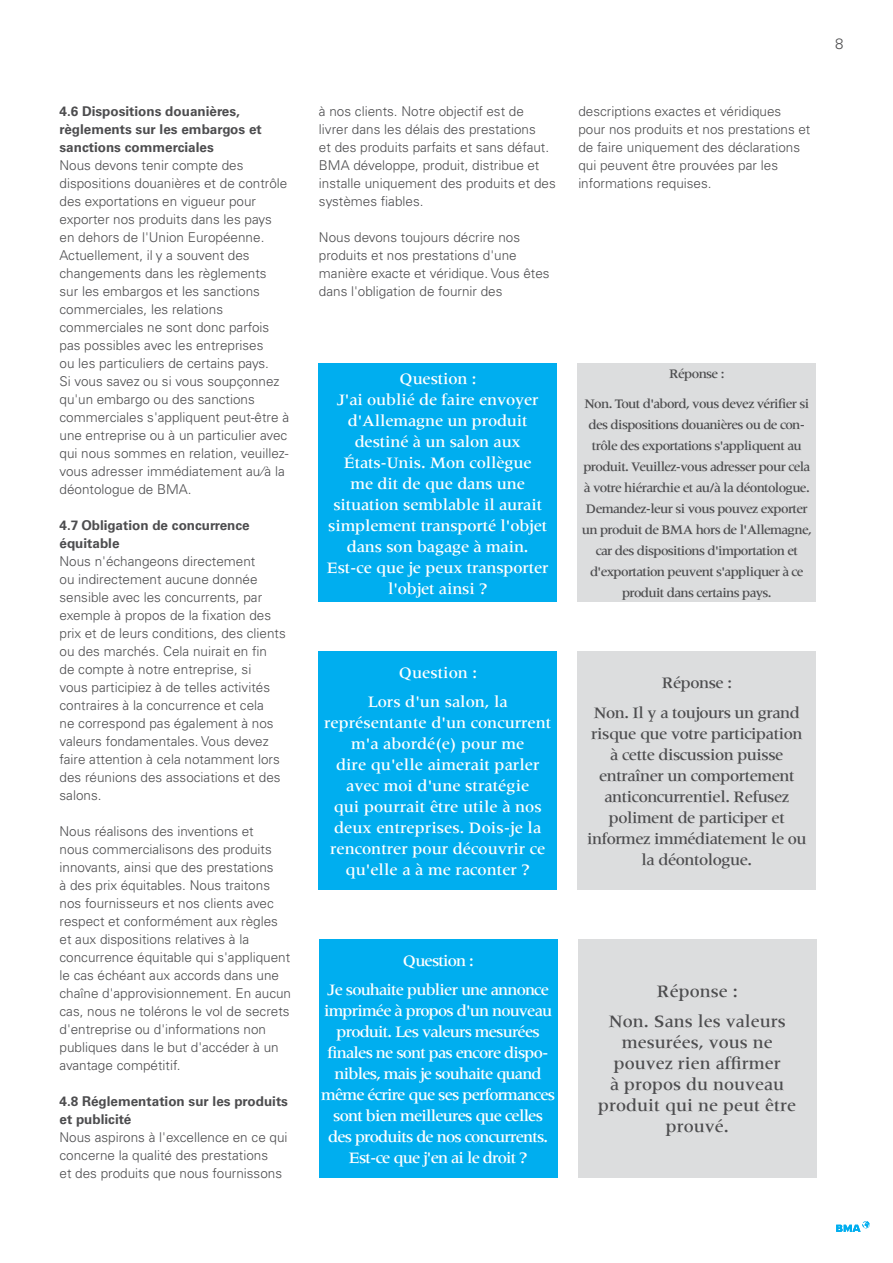
<style>
.page{position:relative;width:893px;height:1263px;background:#fff}
.page>*{position:absolute;margin:0;border:0;box-sizing:border-box;transform-origin:0 0}
.t1{font:500 18px/21px "Meridien Com";color:#4d4d4f;text-align:center}
.t2{font:500 16.5px/21px "Meridien LT Std";letter-spacing:-.01em;color:#fff;text-align:center}
.t3{font:500 16.5px/21px "Meridien LT Std";letter-spacing:-.05em;color:#fff;text-align:center}
.t4{font:500 16.5px/21px "Meridien Com";letter-spacing:-.03em;color:#4d4d4f;text-align:center}
.t5{font:300 15px "Univers LTCYR 45";color:#4d4d4f}
.t6{font:300 13.5px/18px "Univers LTCYR 45";color:#4d4d4f}
.t7{font:500 13.5px/21px "Meridien LT Std";letter-spacing:-.05em;color:#4d4d4f;text-align:center}
.t8{font:700 13.5px/18px "Univers LTCYR 65";color:#4d4d4f}
</style>
<div class="page">
<svg style="left:836px;top:1221px;width:34px;height:11px"></svg>
<div style="left:319px;top:364px;width:238px;height:238px;background:#00aeef"></div>
<div style="left:578px;top:364px;width:238px;height:238px;background:#dcddde"></div>
<div style="left:319px;top:651px;width:238px;height:239px;background:#00aeef"></div>
<div style="left:578px;top:651px;width:238px;height:239px;background:#dcddde"></div>
<div style="left:319px;top:940px;width:238px;height:238px;background:#00aeef"></div>
<div style="left:578px;top:939px;width:238px;height:238px;background:#dcddde"></div>
<p class="t8" style="left:60px;top:101px;width:204px">4.6 Dispositions douanières, règlements sur les embargos et sanctions commerciales</p>
<p class="t6" style="left:60px;top:156px;width:231px">Nous devons tenir compte des dispositions douanières et de contrôle des exportations en vigueur pour exporter nos produits dans les pays en dehors de l'Union Européenne.<br>Actuellement, il y a souvent des changements dans les règlements<br>sur les embargos et les sanctions commerciales, les relations commerciales ne sont donc parfois pas possibles avec les entreprises<br>ou les particuliers de certains pays.<br>Si vous savez ou si vous soupçonnez qu'un embargo ou des sanctions commerciales s'appliquent peut-être à une entreprise ou à un particulier avec qui nous sommes en relation, veuillez&shy;vous adresser immédiatement au/à la déontologue de BMA.</p>
<p class="t8" style="left:60px;top:515px;width:192px">4.7 Obligation de concurrence équitable</p>
<p class="t6" style="left:60px;top:552px;width:228px">Nous n'échangeons directement<br>ou indirectement aucune donnée sensible avec les concurrents, par exemple à propos de la fixation des prix et de leurs conditions, des clients ou des marchés. Cela nuirait en fin<br>de compte à notre entreprise, si<br>vous participiez à de telles activités contraires à la concurrence et cela<br>ne correspond pas également à nos valeurs fondamentales. Vous devez faire attention à cela notamment lors des réunions des associations et des salons.</p>
<p class="t6" style="left:60px;top:822px;width:233px">Nous réalisons des inventions et<br>nous commercialisons des produits innovants, ainsi que des prestations<br>à des prix équitables. Nous traitons nos fournisseurs et nos clients avec respect et conformément aux règles et aux dispositions relatives à la concurrence équitable qui s'appliquent le cas échéant aux accords dans une chaîne d'approvisionnement. En aucun cas, nous ne tolérons le vol de secrets d'entreprise ou d'informations non publiques dans le but d'accéder à un avantage compétitif.</p>
<p class="t8" style="left:60px;top:1091px;width:230px">4.8 Réglementation sur les produits et publicité</p>
<p class="t6" style="left:60px;top:1127px;width:230px">Nous aspirons à l'excellence en ce qui concerne la qualité des prestations<br>et des produits que nous fournissons</p>
<p class="t6" style="left:319px;top:101px;width:238px">à nos clients. Notre objectif est de livrer dans les délais des prestations<br>et des produits parfaits et sans défaut.<br>BMA développe, produit, distribue et installe uniquement des produits et des systèmes fiables.</p>
<p class="t6" style="left:319px;top:227px;width:232px">Nous devons toujours décrire nos produits et nos prestations d'une manière exacte et véridique. Vous êtes dans l'obligation de fournir des</p>
<p class="t6" style="left:578px;top:101px;width:234px">descriptions exactes et véridiques pour nos produits et nos prestations et de faire uniquement des déclarations qui peuvent être prouvées par les informations requises.</p>
<p class="t5" style="left:835px;top:34px;width:10px">8</p>
<p class="t2" style="left:327px;top:368px;width:223px">Question :<br>J'ai oublié de faire envoyer d'Allemagne un produit destiné à un salon aux<br>États-Unis. Mon collègue<br>me dit de que dans une situation semblable il aurait simplement transporté l'objet dans son bagage à main.<br>Est-ce que je peux transporter l'objet ainsi ?</p>
<p class="t7" style="left:584px;top:359px;width:226px;line-height:29.5px">Réponse :<br>Non. Tout d'abord, vous devez vérifier si</p>
<p class="t7" style="left:582px;top:414px;width:232px">des dispositions douanières ou de con&shy;trôle des exportations s'appliquent au produit. Veuillez-vous adresser pour cela à votre hiérarchie et au/à la déontologue.<br>Demandez-leur si vous pouvez exporter un produit de BMA hors de l'Allemagne, car des dispositions d'importation et d'exportation peuvent s'appliquer à ce produit dans certains pays.</p>
<p class="t2" style="left:368px;top:657px;width:142px;line-height:29.5px">Question :<br>Lors d'un salon, la</p>
<p class="t2" style="left:324px;top:712px;width:229px">représentante d'un concurrent m'a abordé(e) pour me<br>dire qu'elle aimerait parler avec moi d'une stratégie<br>qui pourrait être utile à nos deux entreprises. Dois-je la rencontrer pour découvrir ce qu'elle a à me raconter ?</p>
<p class="t4" style="left:594px;top:668px;width:208px;line-height:29.5px">Réponse :<br>Non. Il y a toujours un grand</p>
<p class="t4" style="left:587px;top:722px;width:221px">risque que votre participation à cette discussion puisse entraîner un comportement anticoncurrentiel. Refusez poliment de participer et informez immédiatement le ou la déontologue.</p>
<p class="t3" style="left:327px;top:946px;width:223px;line-height:29.5px">Question :<br>Je souhaite publier une annonce</p>
<p class="t3" style="left:321px;top:1000px;width:235px">imprimée à propos d'un nouveau produit. Les valeurs mesurées finales ne sont pas encore dispo&shy;nibles, mais je souhaite quand même écrire que ses performances sont bien meilleures que celles des produits de nos concurrents.<br>Est-ce que j'en ai le droit ?</p>
<h1 class="t1" style="left:609px;top:976px;width:178px;line-height:29.5px">Réponse :<br>Non. Sans les valeurs</h1>
<h1 class="t1" style="left:598px;top:1031px;width:199px">mesurées, vous ne pouvez rien affirmer<br>à propos du nouveau produit qui ne peut être prouvé.</h1>
</div>
